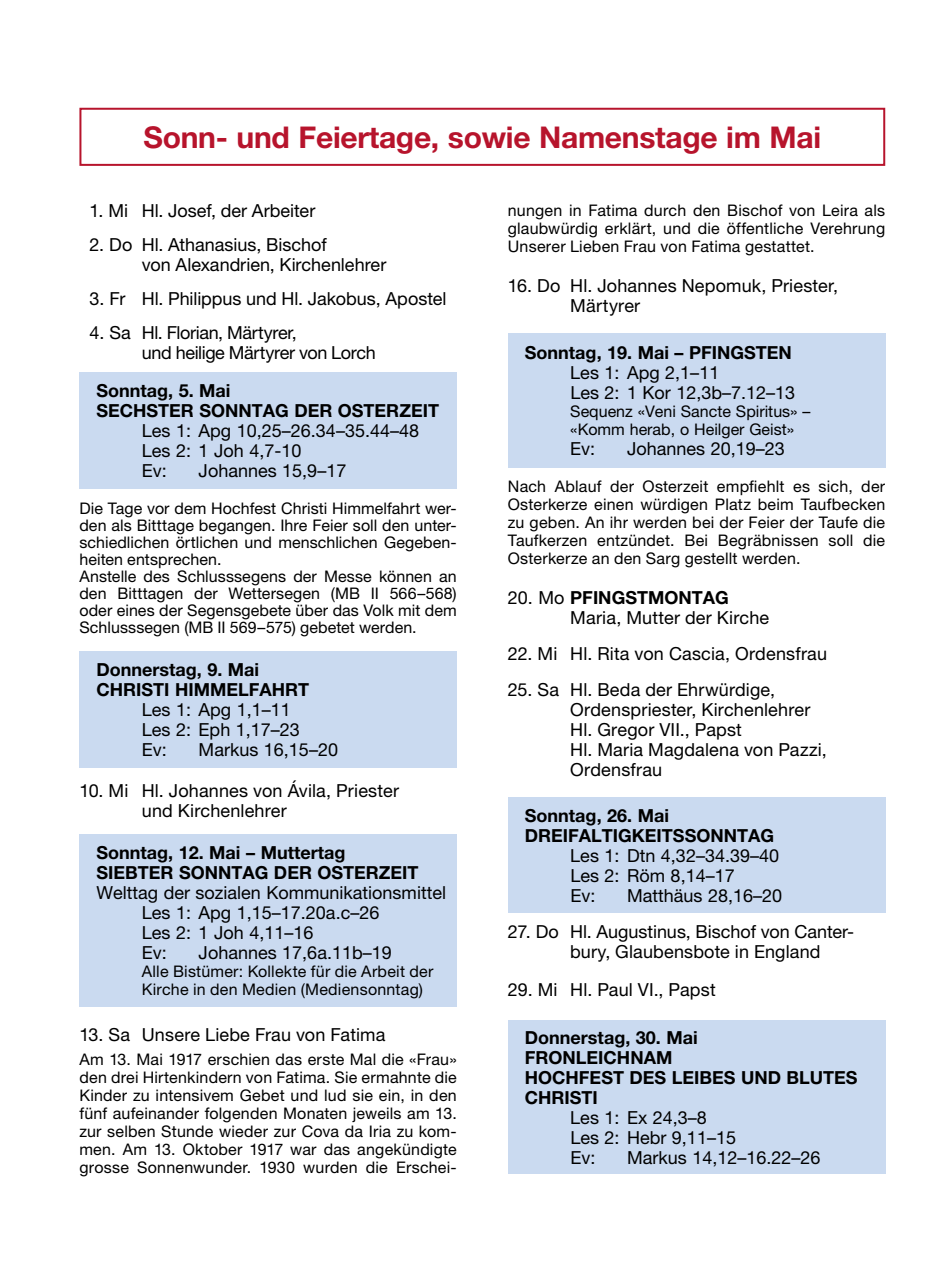
<style>
.page{position:relative;width:942px;height:1276px;background:#fff}
.page>*{position:absolute;margin:0;border:0;box-sizing:border-box;transform-origin:0 0}
.t1{font:700 30px "Helvetica Neue LT Pro";letter-spacing:-.01em;color:#b7142c}
.t2{font:18px/20px "Helvetica Neue LT Pro";color:#000}
.t3{font:700 18px/20px "Helvetica Neue LT Pro";color:#000}
.t4{font:18px/20px "Helvetica Neue LT Pro";letter-spacing:-.02em;color:#000}
.t5{font:16px/18px "Helvetica Neue LT Pro";letter-spacing:.005em;color:#000}
.s1{font-weight:700}
</style>
<div class="page">
<div style="left:79px;top:108px;width:805px;height:58px;border:2px solid #b7142c"></div>
<div style="left:79px;top:372px;width:377px;height:116px;background:#cadaf0"></div>
<div style="left:507px;top:798px;width:377px;height:115px;background:#cadaf0"></div>
<div style="left:79px;top:651px;width:377px;height:116px;background:#cadaf0"></div>
<div style="left:79px;top:833px;width:377px;height:173px;background:#cadaf0"></div>
<div style="left:507px;top:333px;width:377px;height:134px;background:#cadaf0"></div>
<div style="left:507px;top:1020px;width:377px;height:154px;background:#cadaf0"></div>
<h1 class="t1" style="left:143px;top:118px;width:678px">Sonn- und Feiertage, sowie Namenstage im Mai</h1>
<p class="t2" style="left:89px;top:200px;width:227px">1. Mi Hl. Josef, der Arbeiter</p>
<p class="t2" style="left:142px;top:234px;width:246px;text-indent:-52px">2. Do Hl. Athanasius, Bischof<br>von Alexandrien, Kirchenlehrer</p>
<p class="t2" style="left:89px;top:288px;width:358px">3. Fr Hl. Philippus und Hl. Jakobus, Apostel</p>
<p class="t4" style="left:142px;top:322px;width:235px;text-indent:-52px">4. Sa Hl. Florian, Märtyrer,<br>und heilige Märtyrer von Lorch</p>
<p class="t3" style="left:96px;top:380px;width:344px">Sonntag, 5. Mai<br>SECHSTER SONNTAG DER OSTERZEIT</p>
<p class="t2" style="left:142px;top:420px;width:279px">Les 1: Apg 10,25–26.34–35.44–48<br>Les 2: 1 Joh 4,7-10<br>Ev:</p>
<p class="t2" style="left:198px;top:460px;width:149px">Johannes 15,9–17</p>
<p class="t5" style="left:79px;top:500px;width:379px;line-height:17px">Die Tage vor dem Hochfest Christi Himmelfahrt wer&shy;den als Bitttage begangen. Ihre Feier soll den unter&shy;schiedlichen örtlichen und menschlichen Gegeben&shy;heiten entsprechen.<br>Anstelle des Schlusssegens der Messe können an den Bitttagen der Wettersegen (MB II 566–568) oder eines der Segensgebete über das Volk mit dem Schlusssegen (MB II 569–575) gebetet werden.</p>
<p class="t3" style="left:96px;top:659px;width:214px">Donnerstag, 9. Mai<br>CHRISTI HIMMELFAHRT</p>
<p class="t2" style="left:142px;top:699px;width:159px">Les 1: Apg 1,1–11<br>Les 2: Eph 1,17–23<br>Ev:</p>
<p class="t2" style="left:198px;top:739px;width:141px">Markus 16,15–20</p>
<p class="t2" style="left:142px;top:780px;width:258px;text-indent:-62px">10. Mi Hl. Johannes von Ávila, Priester und Kirchenlehrer</p>
<p class="t3" style="left:96px;top:841px;width:323px">Sonntag, 12. Mai – Muttertag<br>SIEBTER SONNTAG DER OSTERZEIT</p>
<p class="t2" style="left:142px;top:882px;width:305px;text-indent:-45px">Welttag der sozialen Kommunikationsmittel<br>Les 1: Apg 1,15–17.20a.c–26<br>Les 2: 1 Joh 4,11–16<br>Ev:</p>
<p class="t2" style="left:198px;top:942px;width:194px">Johannes 17,6a.11b–19</p>
<p class="t5" style="left:142px;top:961px;width:293px">Alle Bistümer: Kollekte für die Arbeit der<br>Kirche in den Medien (Mediensonntag)</p>
<p class="t2" style="left:79px;top:1024px;width:307px">13. Sa Unsere Liebe Frau von Fatima</p>
<p class="t5" style="left:79px;top:1050px;width:379px;text-align:justify">Am 13. Mai 1917 erschien das erste Mal die «Frau» den drei Hirtenkindern von Fatima. Sie ermahnte die Kinder zu intensivem Gebet und lud sie ein, in den fünf aufeinander folgenden Monaten jeweils am 13. zur selben Stunde wieder zur Cova da Iria zu kom&shy;men. Am 13. Oktober 1917 war das angekündigte grosse Sonnenwunder. 1930 wurden die Erschei-</p>
<p class="t5" style="left:507px;top:201px;width:379px;text-align:justify">nungen in Fatima durch den Bischof von Leira als glaubwürdig erklärt, und die öffentliche Verehrung Unserer Lieben Frau von Fatima gestattet.</p>
<p class="t2" style="left:570px;top:275px;width:269px;text-indent:-62px">16. Do Hl. Johannes Nepomuk, Priester,<br>Märtyrer</p>
<p class="t3" style="left:524px;top:342px;width:268px">Sonntag, 19. Mai – PFINGSTEN</p>
<p class="t2" style="left:570px;top:362px;width:226px">Les 1: Apg 2,1–11<br>Les 2: 1 Kor 12,3b–7.12–13</p>
<p class="t5" style="left:570px;top:402px;width:242px">Sequenz «Veni Sancte Spiritus» – «Komm herab, o Heilger Geist»</p>
<p class="t2" style="left:570px;top:438px;width:27px">Ev:</p>
<p class="t2" style="left:626px;top:438px;width:159px">Johannes 20,19–23</p>
<p class="t5" style="left:507px;top:477px;width:379px;text-align:justify">Nach Ablauf der Osterzeit empfiehlt es sich, der Osterkerze einen würdigen Platz beim Taufbecken zu geben. An ihr werden bei der Feier der Taufe die Taufkerzen entzündet. Bei Begräbnissen soll die Osterkerze an den Sarg gestellt werden.</p>
<p class="t2" style="left:570px;top:587px;width:200px;text-indent:-62px">20. Mo <span class="s1">PFINGSTMONTAG<br></span>Maria, Mutter der Kirche</p>
<p class="t2" style="left:507px;top:643px;width:320px">22. Mi Hl. Rita von Cascia, Ordensfrau</p>
<p class="t2" style="left:570px;top:679px;width:258px;text-indent:-62px">25. Sa Hl. Beda der Ehrwürdige,<br>Ordenspriester, Kirchenlehrer<br>Hl. Gregor VII., Papst<br>Hl. Maria Magdalena von Pazzi,<br>Ordensfrau</p>
<p class="t3" style="left:524px;top:805px;width:250px">Sonntag, 26. Mai<br>DREIFALTIGKEITSSONNTAG</p>
<p class="t2" style="left:570px;top:845px;width:210px">Les 1: Dtn 4,32–34.39–40<br>Les 2: Röm 8,14–17<br>Ev:</p>
<p class="t2" style="left:627px;top:885px;width:156px">Matthäus 28,16–20</p>
<p class="t2" style="left:570px;top:921px;width:285px;text-indent:-62px">27. Do Hl. Augustinus, Bischof von Canter&shy;bury, Glaubensbote in England</p>
<p class="t2" style="left:507px;top:979px;width:209px">29. Mi Hl. Paul VI., Papst</p>
<p class="t3" style="left:524px;top:1027px;width:334px">Donnerstag, 30. Mai<br>FRONLEICHNAM<br>HOCHFEST DES LEIBES UND BLUTES<br>CHRISTI</p>
<p class="t2" style="left:570px;top:1107px;width:167px">Les 1: Ex 24,3–8<br>Les 2: Hebr 9,11–15<br>Ev:</p>
<p class="t2" style="left:627px;top:1147px;width:195px">Markus 14,12–16.22–26</p>
</div>
